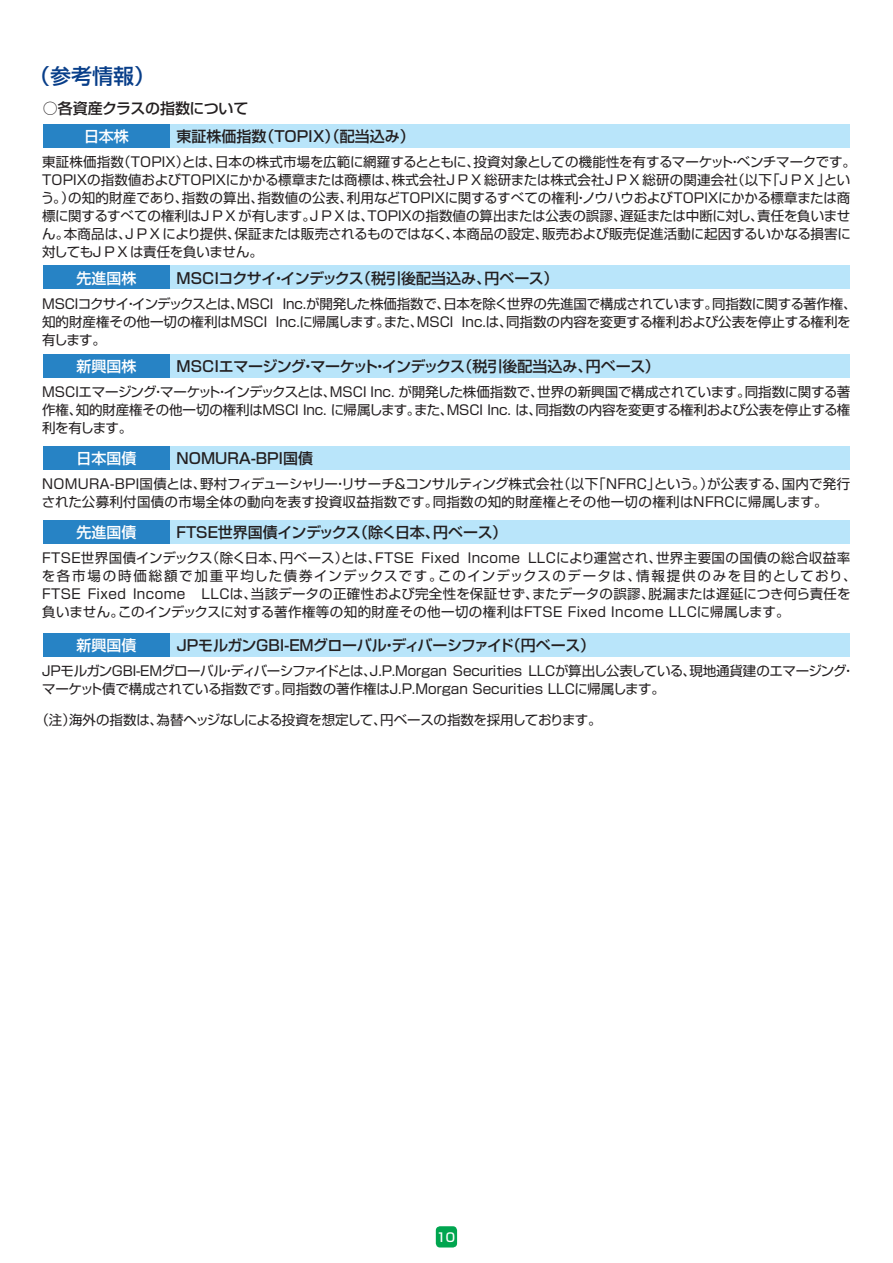
<style>
.page{position:relative;width:893px;height:1263px;background:#fff}
.page>*{position:absolute;margin:0;border:0;box-sizing:border-box;transform-origin:0 0}
.t1{font:500 21px "Shin Go Pro";color:#083e89}
.t2{font:500 15px "Shin Go Pro";letter-spacing:-.005em;color:#231f20}
.t3{font:500 15px "Shin Go Pro";letter-spacing:-.03em;color:#231f20}
.t4{font:500 15px "Shin Go Pro";color:#fff}
.t5{font:13.5px/18px "Shin Go Pro";color:#231f20}
.t6{font:13.5px/18px "Shin Go Pro";letter-spacing:.03em;color:#231f20}
.t7{font:13.5px/18px "Shin Go Pro";letter-spacing:.02em;color:#231f20}
.t8{font:13.5px "Shin Go Pro";letter-spacing:-.03em;color:#231f20}
.t9{font:500 12.15px "Shin Go Pro";color:#fff}
</style>
<div class="page">
<div style="left:436px;top:1226px;width:21px;height:21px;background:#00a54f;border-radius:4px"></div>
<div style="left:43px;top:124px;width:127px;height:24px;background:#2783c5"></div>
<div style="left:170px;top:124px;width:680px;height:24px;background:#b9e5fa"></div>
<div style="left:43px;top:265px;width:127px;height:24px;background:#2783c5"></div>
<div style="left:170px;top:265px;width:680px;height:24px;background:#b9e5fa"></div>
<div style="left:43px;top:354px;width:127px;height:23px;background:#2783c5"></div>
<div style="left:170px;top:354px;width:680px;height:23px;background:#b9e5fa"></div>
<div style="left:43px;top:520px;width:127px;height:24px;background:#2783c5"></div>
<div style="left:170px;top:520px;width:680px;height:24px;background:#b9e5fa"></div>
<div style="left:43px;top:633px;width:127px;height:23px;background:#2783c5"></div>
<div style="left:170px;top:633px;width:680px;height:23px;background:#b9e5fa"></div>
<div style="left:43px;top:446px;width:127px;height:24px;background:#2783c5"></div>
<div style="left:170px;top:446px;width:680px;height:24px;background:#b9e5fa"></div>
<h1 class="t1" style="left:29px;top:59px;width:127px">（参考情報）</h1>
<p class="t2" style="left:43px;top:96px;width:207px">○各資産クラスの指数について</p>
<p class="t4" style="left:84px;top:124px;width:46px">日本株</p>
<p class="t2" style="left:177px;top:124px;width:240px">東証株価指数（TOPIX）（配当込み）</p>
<p class="t5" style="left:41px;top:151px;width:817px">東証株価指数（TOPIX）とは、日本の株式市場を広範に網羅するとともに、投資対象としての機能性を有するマーケット・ベンチマークです。TOPIXの指数値およびTOPIXにかかる標章または商標は、株式会社ＪＰＸ総研または株式会社ＪＰＸ総研の関連会社（以下「ＪＰＸ」という。）の知的財産であり、指数の算出、指数値の公表、利用などTOPIXに関するすべての権利・ノウハウおよびTOPIXにかかる標章または商標に関するすべての権利はＪＰＸが有します。ＪＰＸは、TOPIXの指数値の算出または公表の誤謬、遅延または中断に対し、責任を負いません。本商品は、ＪＰＸにより提供、保証または販売されるものではなく、本商品の設定、販売および販売促進活動に起因するいかなる損害に対してもＪＰＸは責任を負いません。</p>
<p class="t4" style="left:77px;top:266px;width:61px">先進国株</p>
<p class="t2" style="left:177px;top:266px;width:383px">MSCIコクサイ・インデックス（税引後配当込み、円ベース）</p>
<p class="t5" style="left:42px;top:293px;width:816px">MSCIコクサイ・インデックスとは、MSCI Inc.が開発した株価指数で、日本を除く世界の先進国で構成されています。同指数に関する著作権、知的財産権その他一切の権利はMSCI Inc.に帰属します。また、MSCI Inc.は、同指数の内容を変更する権利および公表を停止する権利を有します。</p>
<p class="t4" style="left:77px;top:354px;width:61px">新興国株</p>
<p class="t2" style="left:177px;top:354px;width:485px">MSCIエマージング・マーケット・インデックス（税引後配当込み、円ベース）</p>
<p class="t5" style="left:42px;top:381px;width:810px;text-align:justify">MSCIエマージング・マーケット・インデックスとは、MSCI Inc. が開発した株価指数で、世界の新興国で構成されています。同指数に関する著作権、知的財産権その他一切の権利はMSCI Inc. に帰属します。また、MSCI Inc. は、同指数の内容を変更する権利および公表を停止する権利を有します。</p>
<p class="t4" style="left:77px;top:446px;width:61px">日本国債</p>
<p class="t2" style="left:177px;top:446px;width:138px">NOMURA-BPI国債</p>
<p class="t7" style="left:42px;top:473px;width:810px">NOMURA-BPI国債とは、野村フィデューシャリー・リサーチ＆コンサルティング株式会社（以下「NFRC」という。）が公表する、国内で発行された公募利付国債の市場全体の動向を表す投資収益指数です。同指数の知的財産権とその他一切の権利はNFRCに帰属します。</p>
<p class="t4" style="left:77px;top:520px;width:61px">先進国債</p>
<p class="t2" style="left:177px;top:520px;width:332px">FTSE世界国債インデックス（除く日本、円ベース）</p>
<p class="t6" style="left:42px;top:547px;width:816px">FTSE世界国債インデックス（除く日本、円ベース）とは、FTSE Fixed Income LLCにより運営され、世界主要国の国債の総合収益率を各市場の時価総額で加重平均した債券インデックスです。このインデックスのデータは、情報提供のみを目的としており、FTSE Fixed Income LLCは、当該データの正確性および完全性を保証せず、またデータの誤謬、脱漏または遅延につき何ら責任を負いません。このインデックスに対する著作権等の知的財産その他一切の権利はFTSE Fixed Income LLCに帰属します。</p>
<p class="t4" style="left:77px;top:633px;width:61px">新興国債</p>
<p class="t3" style="left:177px;top:633px;width:420px">JPモルガンGBI-EMグローバル・ディバーシファイド（円ベース）</p>
<p class="t5" style="left:42px;top:660px;width:814px">JPモルガンGBI-EMグローバル・ディバーシファイドとは、J.P.Morgan Securities LLCが算出し公表している、現地通貨建のエマージング・マーケット債で構成されている指数です。同指数の著作権はJ.P.Morgan Securities LLCに帰属します。</p>
<p class="t8" style="left:35px;top:709px;width:568px">（注）海外の指数は、為替ヘッジなしによる投資を想定して、円ベースの指数を採用しております。</p>
<p class="t9" style="left:437px;top:1227px;width:20px">10</p>
</div>
